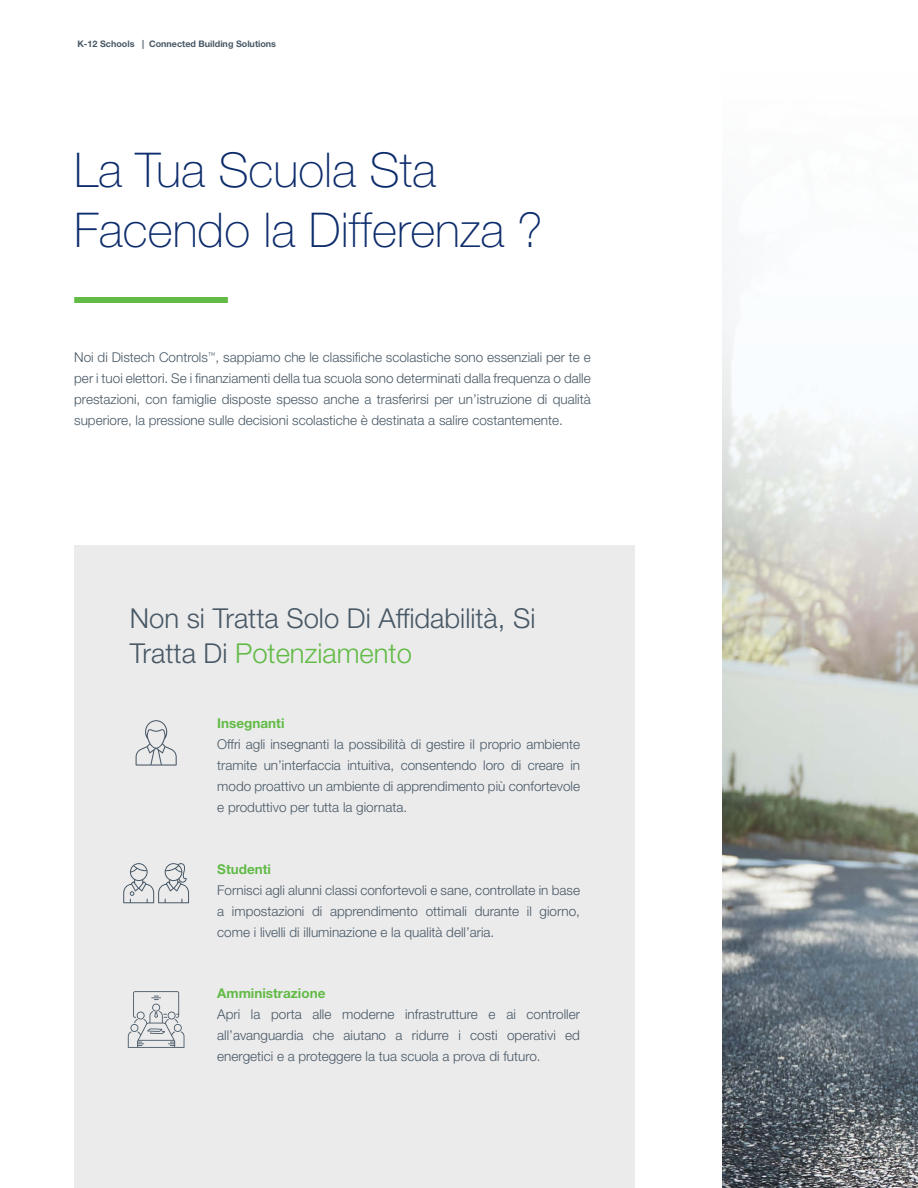
<style>
.page{position:relative;width:918px;height:1188px;background:#fff}
.page>*{position:absolute;margin:0;border:0;box-sizing:border-box;transform-origin:0 0}
.t1{font:100 48px/60px "Helvetica Neue LT Std";color:#0d2c6c}
.t2{font:300 27.45px/35.2px "Helvetica Neue LT Std";color:#485865}
.t3{font:300 13.5px/21px "Helvetica Neue LT Std";color:#485865;text-align:justify}
.t4{font:700 13.5px "Helvetica Neue LT Std";color:#62bb46}
.t5{font:700 9px "Helvetica Neue LT Std";color:#485865}
.s1{color:#62bb46}
</style>
<div class="page">
<img style="left:723px;top:259px;width:195px;height:929px">
<div style="left:74px;top:545px;width:560px;height:643px;background:#ebebec"></div>
<div style="left:74px;top:297px;width:154px;height:6px;background:#62bb46"></div>
<svg style="left:128px;top:991px;width:56px;height:57px"></svg>
<svg style="left:136px;top:720px;width:41px;height:46px"></svg>
<svg style="left:123px;top:863px;width:66px;height:40px"></svg>
<p class="t5" style="left:77px;top:38px;width:200px">K-12 Schools | Connected Building Solutions</p>
<h1 class="t1" style="left:74px;top:139px;width:470px">La Tua Scuola Sta<br>Facendo la Differenza ?</h1>
<p class="t3" style="left:74px;top:347px;width:518px">Noi di Distech Controls<sup>™</sup>, sappiamo che le classifiche scolastiche sono essenziali per te e per i tuoi elettori. Se i finanziamenti della tua scuola sono determinati dalla frequenza o dalle prestazioni, con famiglie disposte spesso anche a trasferirsi per un’istruzione di qualità superiore, la pressione sulle decisioni scolastiche è destinata a salire costantemente.</p>
<h2 class="t2" style="left:130px;top:600px;width:407px">Non si Tratta Solo Di Affidabilità, Si<br>Tratta Di <span class="s1">Potenziamento</span></h2>
<p class="t4" style="left:217px;top:715px;width:69px">Insegnanti</p>
<p class="t3" style="left:217px;top:734px;width:364px">Offri agli insegnanti la possibilità di gestire il proprio ambiente tramite un’interfaccia intuitiva, consentendo loro di creare in modo proattivo un ambiente di apprendimento più confortevole e produttivo per tutta la giornata.</p>
<p class="t4" style="left:217px;top:861px;width:55px">Studenti</p>
<p class="t3" style="left:217px;top:879px;width:364px">Fornisci agli alunni classi confortevoli e sane, controllate in base a impostazioni di apprendimento ottimali durante il giorno, come i livelli di illuminazione e la qualità dell’aria.</p>
<p class="t4" style="left:217px;top:985px;width:110px">Amministrazione</p>
<p class="t3" style="left:217px;top:1004px;width:364px">Apri la porta alle moderne infrastrutture e ai controller all’avanguardia che aiutano a ridurre i costi operativi ed energetici e a proteggere la tua scuola a prova di futuro.</p>
</div>
